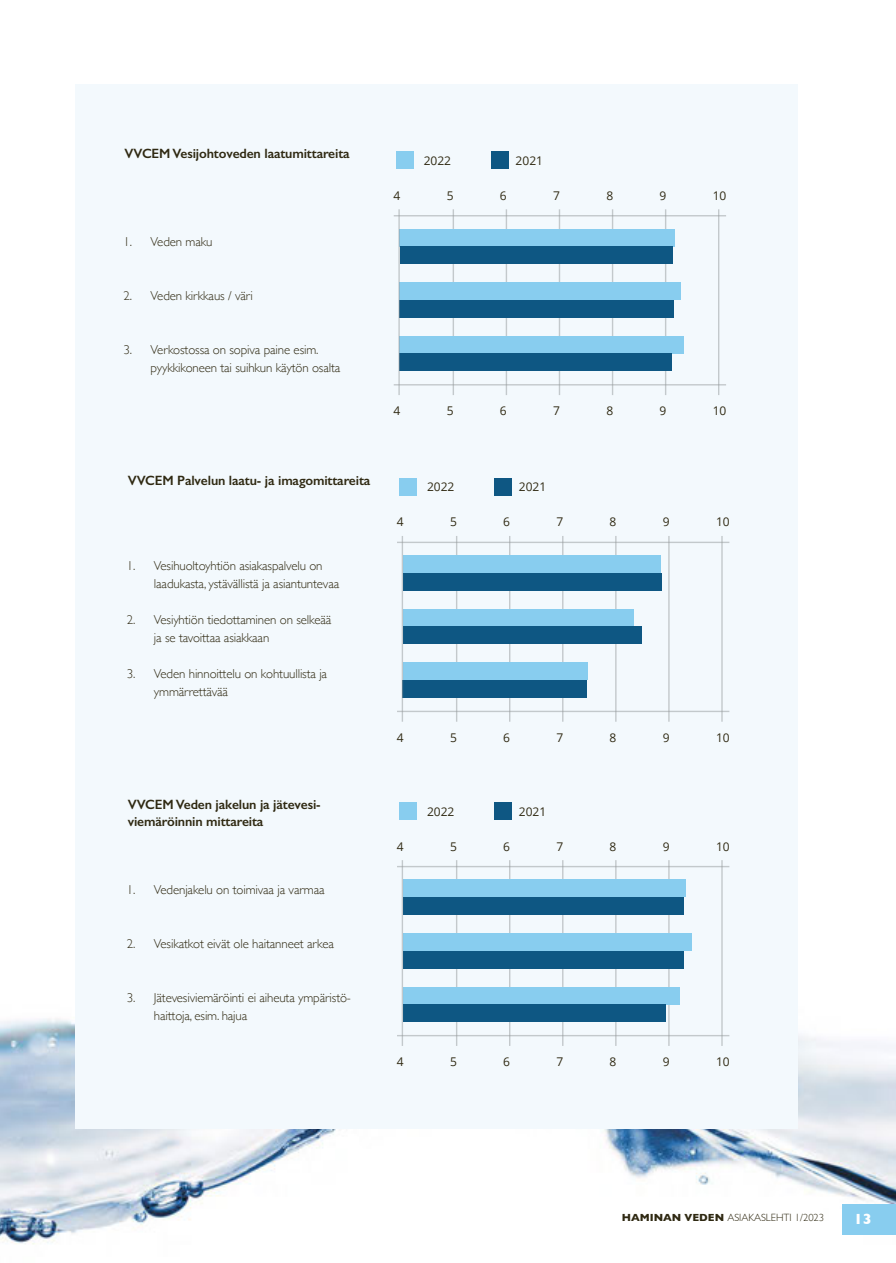
<style>
.page{position:relative;width:896px;height:1263px;background:#fff}
.page>*{position:absolute;margin:0;border:0;box-sizing:border-box;transform-origin:0 0}
.t1{font:700 15px "Gill Sans";color:#fff}
.t2{font:600 13.5px/17.2px "Gill Sans";letter-spacing:-.01em;color:#2f2912}
.t3{font:300 12.9px/18px "Gill Sans";letter-spacing:-.01em;color:#2f2912}
.t4{font:12px "Open Sans";color:#2f2912}
.t5{font:300 10.5px "Gill Sans";color:#2f2912}
.s1{font-weight:700}
</style>
<div class="page">
<img style="left:0;top:827px;width:895px;height:418px">
<div style="left:75px;top:84px;width:722px;height:1044px;background:#f3f9fd"></div>
<div style="left:396px;top:152px;width:17px;height:17px;background:#88cdef"></div>
<div style="left:491px;top:152px;width:17px;height:17px;background:#0e5783"></div>
<hr style="left:718px;top:209px;width:1px;height:186px;background:#94999b">
<hr style="left:664px;top:209px;width:2px;height:186px;background:#94999b">
<hr style="left:611px;top:209px;width:2px;height:186px;background:#94999b">
<hr style="left:558px;top:209px;width:2px;height:186px;background:#94999b">
<hr style="left:505px;top:209px;width:2px;height:186px;background:#94999b">
<hr style="left:452px;top:209px;width:2px;height:186px;background:#94999b">
<div style="left:399px;top:229px;width:276px;height:17px;background:#88cdef"></div>
<div style="left:399px;top:282px;width:282px;height:18px;background:#88cdef"></div>
<div style="left:399px;top:336px;width:284px;height:17px;background:#88cdef"></div>
<div style="left:400px;top:246px;width:272px;height:18px;background:#0e5783"></div>
<div style="left:399px;top:300px;width:274px;height:17px;background:#0e5783"></div>
<div style="left:399px;top:353px;width:273px;height:18px;background:#0e5783"></div>
<hr style="left:398px;top:209px;width:2px;height:186px;background:#94999b">
<hr style="left:393px;top:215px;width:333px;height:1px;background:#94999b">
<hr style="left:393px;top:384px;width:333px;height:1px;background:#94999b">
<div style="left:400px;top:478px;width:17px;height:17px;background:#88cdef"></div>
<div style="left:494px;top:478px;width:17px;height:17px;background:#0e5783"></div>
<hr style="left:721px;top:536px;width:1px;height:186px;background:#94999b">
<hr style="left:668px;top:536px;width:1px;height:186px;background:#94999b">
<hr style="left:615px;top:536px;width:1px;height:186px;background:#94999b">
<hr style="left:562px;top:536px;width:1px;height:186px;background:#94999b">
<hr style="left:509px;top:536px;width:1px;height:186px;background:#94999b">
<hr style="left:456px;top:536px;width:1px;height:186px;background:#94999b">
<div style="left:403px;top:555px;width:257px;height:18px;background:#88cdef"></div>
<div style="left:403px;top:609px;width:230px;height:17px;background:#88cdef"></div>
<div style="left:403px;top:662px;width:185px;height:18px;background:#88cdef"></div>
<div style="left:403px;top:573px;width:259px;height:17px;background:#0e5783"></div>
<div style="left:403px;top:626px;width:238px;height:18px;background:#0e5783"></div>
<div style="left:403px;top:680px;width:184px;height:17px;background:#0e5783"></div>
<hr style="left:401px;top:536px;width:2px;height:186px;background:#94999b">
<hr style="left:397px;top:542px;width:332px;height:1px;background:#94999b">
<hr style="left:397px;top:711px;width:332px;height:1px;background:#94999b">
<div style="left:400px;top:802px;width:17px;height:17px;background:#88cdef"></div>
<div style="left:494px;top:802px;width:17px;height:17px;background:#0e5783"></div>
<hr style="left:721px;top:860px;width:1px;height:186px;background:#94999b">
<hr style="left:668px;top:860px;width:1px;height:186px;background:#94999b">
<hr style="left:615px;top:860px;width:1px;height:186px;background:#94999b">
<hr style="left:562px;top:860px;width:1px;height:186px;background:#94999b">
<hr style="left:509px;top:860px;width:1px;height:186px;background:#94999b">
<hr style="left:456px;top:860px;width:1px;height:186px;background:#94999b">
<div style="left:403px;top:879px;width:282px;height:18px;background:#88cdef"></div>
<div style="left:403px;top:933px;width:288px;height:18px;background:#88cdef"></div>
<div style="left:403px;top:987px;width:276px;height:17px;background:#88cdef"></div>
<div style="left:403px;top:897px;width:280px;height:18px;background:#0e5783"></div>
<div style="left:403px;top:951px;width:280px;height:17px;background:#0e5783"></div>
<div style="left:403px;top:1004px;width:262px;height:18px;background:#0e5783"></div>
<hr style="left:401px;top:860px;width:2px;height:186px;background:#94999b">
<hr style="left:397px;top:866px;width:332px;height:1px;background:#94999b">
<hr style="left:397px;top:1035px;width:332px;height:1px;background:#94999b">
<div style="left:842px;top:1204px;width:53px;height:30px;background:#88cdef"></div>
<p class="t2" style="left:124px;top:145px;width:227px">VVCEM Vesijohtoveden laatumittareita</p>
<p class="t3" style="left:124px;top:232px;width:90px">1. Veden maku</p>
<p class="t3" style="left:124px;top:286px;width:131px">2. Veden kirkkaus / väri</p>
<p class="t3" style="left:151px;top:340px;width:191px;text-indent:-27px">3. Verkostossa on sopiva paine esim. pyykkikoneen tai suihkun käytön osalta</p>
<p class="t4" style="left:423px;top:152px;width:29px">2022</p>
<p class="t4" style="left:515px;top:152px;width:29px">2021</p>
<p class="t4" style="left:393px;top:187px;width:8px">4</p>
<p class="t4" style="left:447px;top:187px;width:8px">5</p>
<p class="t4" style="left:500px;top:187px;width:8px">6</p>
<p class="t4" style="left:553px;top:187px;width:8px">7</p>
<p class="t4" style="left:606px;top:187px;width:8px">8</p>
<p class="t4" style="left:659px;top:187px;width:8px">9</p>
<p class="t4" style="left:712px;top:187px;width:15px">10</p>
<p class="t4" style="left:393px;top:403px;width:8px">4</p>
<p class="t4" style="left:447px;top:403px;width:8px">5</p>
<p class="t4" style="left:500px;top:403px;width:8px">6</p>
<p class="t4" style="left:553px;top:403px;width:8px">7</p>
<p class="t4" style="left:606px;top:403px;width:8px">8</p>
<p class="t4" style="left:659px;top:403px;width:8px">9</p>
<p class="t4" style="left:712px;top:403px;width:15px">10</p>
<p class="t2" style="left:128px;top:471px;width:244px">VVCEM Palvelun laatu- ja imagomittareita</p>
<p class="t3" style="left:154px;top:556px;width:187px;text-indent:-27px">1. Vesihuoltoyhtiön asiakaspalvelu on laadukasta, ystävällistä ja asiantuntevaa</p>
<p class="t3" style="left:154px;top:610px;width:179px;text-indent:-27px">2. Vesiyhtiön tiedottaminen on selkeää ja se tavoittaa asiakkaan</p>
<p class="t3" style="left:154px;top:664px;width:175px;text-indent:-27px">3. Veden hinnoittelu on kohtuullista ja ymmärrettävää</p>
<p class="t2" style="left:128px;top:795px;width:194px">VVCEM Veden jakelun ja jätevesi&shy;viemäröinnin mittareita</p>
<p class="t3" style="left:127px;top:880px;width:199px">1. Vedenjakelu on toimivaa ja varmaa</p>
<p class="t3" style="left:127px;top:934px;width:208px">2. Vesikatkot eivät ole haitanneet arkea</p>
<p class="t3" style="left:154px;top:988px;width:198px;text-indent:-27px">3. Jätevesiviemäröinti ei aiheuta ympäristö&shy;haittoja, esim. hajua</p>
<p class="t4" style="left:427px;top:479px;width:29px">2022</p>
<p class="t4" style="left:519px;top:479px;width:29px">2021</p>
<p class="t4" style="left:397px;top:514px;width:8px">4</p>
<p class="t4" style="left:450px;top:514px;width:8px">5</p>
<p class="t4" style="left:503px;top:514px;width:8px">6</p>
<p class="t4" style="left:556px;top:514px;width:8px">7</p>
<p class="t4" style="left:609px;top:514px;width:8px">8</p>
<p class="t4" style="left:662px;top:514px;width:8px">9</p>
<p class="t4" style="left:716px;top:514px;width:15px">10</p>
<p class="t4" style="left:397px;top:729px;width:8px">4</p>
<p class="t4" style="left:450px;top:729px;width:8px">5</p>
<p class="t4" style="left:503px;top:729px;width:8px">6</p>
<p class="t4" style="left:556px;top:729px;width:8px">7</p>
<p class="t4" style="left:609px;top:729px;width:8px">8</p>
<p class="t4" style="left:662px;top:729px;width:8px">9</p>
<p class="t4" style="left:716px;top:729px;width:15px">10</p>
<p class="t4" style="left:427px;top:803px;width:29px">2022</p>
<p class="t4" style="left:519px;top:803px;width:29px">2021</p>
<p class="t4" style="left:397px;top:838px;width:8px">4</p>
<p class="t4" style="left:450px;top:838px;width:8px">5</p>
<p class="t4" style="left:503px;top:838px;width:8px">6</p>
<p class="t4" style="left:556px;top:838px;width:8px">7</p>
<p class="t4" style="left:609px;top:838px;width:8px">8</p>
<p class="t4" style="left:662px;top:838px;width:8px">9</p>
<p class="t4" style="left:716px;top:838px;width:15px">10</p>
<p class="t4" style="left:397px;top:1053px;width:8px">4</p>
<p class="t4" style="left:450px;top:1053px;width:8px">5</p>
<p class="t4" style="left:503px;top:1053px;width:8px">6</p>
<p class="t4" style="left:556px;top:1053px;width:8px">7</p>
<p class="t4" style="left:609px;top:1053px;width:8px">8</p>
<p class="t4" style="left:662px;top:1053px;width:8px">9</p>
<p class="t4" style="left:716px;top:1053px;width:15px">10</p>
<p class="t5" style="left:621px;top:1208px;width:204px"><span class="s1">HAMINAN VEDEN</span> ASIAKASLEHTI 1/2023</p>
<p class="t1" style="left:853px;top:1206px;width:19px">13</p>
</div>
